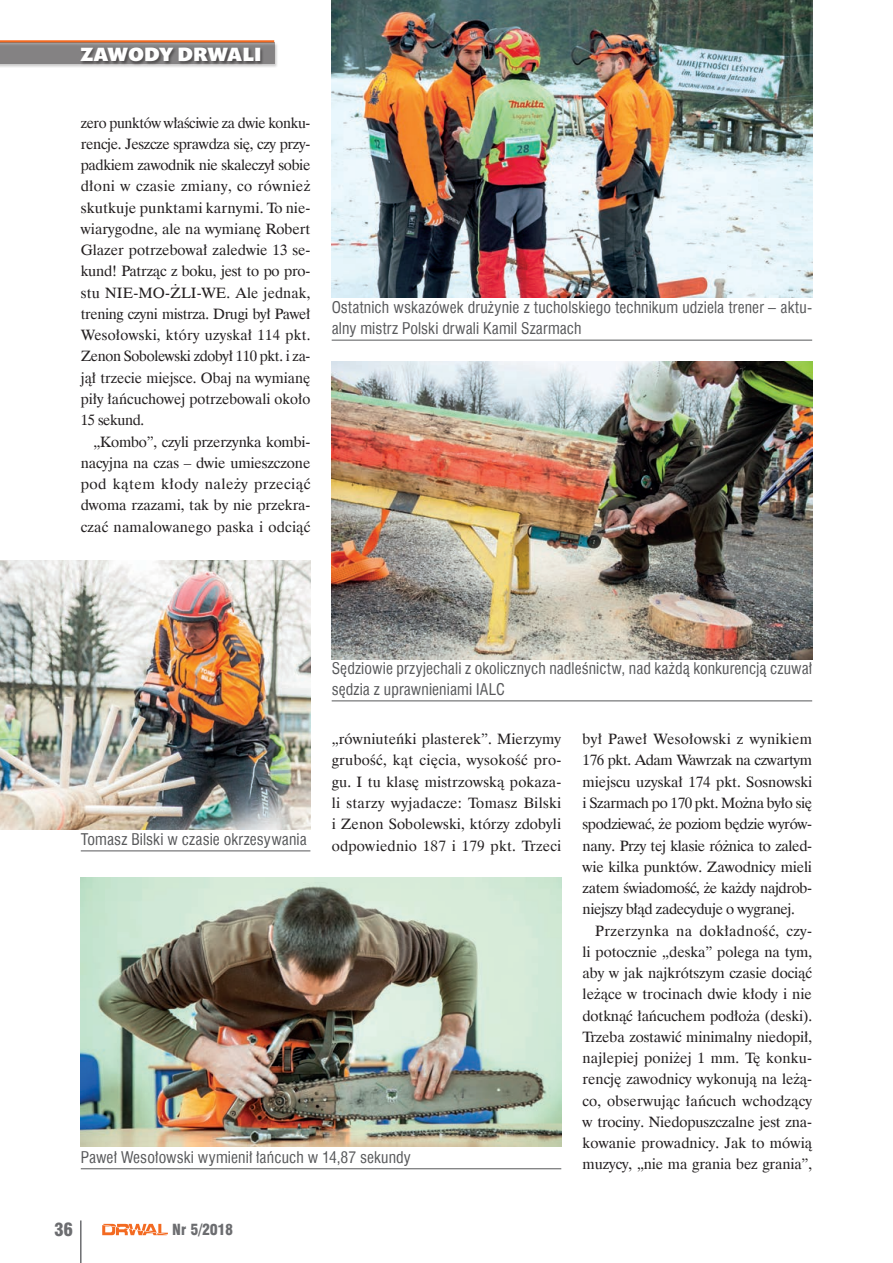
<style>
.page{position:relative;width:893px;height:1263px;background:#fff}
.page>*{position:absolute;margin:0;border:0;box-sizing:border-box;transform-origin:0 0}
.DZIAŁ_L{font:900 19.5px "Prenton RP Pro";letter-spacing:.02em;color:#fff}
.t1{font:18px "Swis 721 Blk Cn EU";color:#6c6d70}
.FOTO-PODPIS-LINIA{font:15.75px/21px "Swis 721 Cn EU";letter-spacing:.005em;color:#57585a}
.TXT{font:15px/21.3px "Dutch 801 EU";letter-spacing:.005em;color:#231f20;text-align:justify}
.TXT-bez_wcięcia{font:15px/21.3px "Dutch 801 EU";color:#231f20;text-align:justify}
.t2{font:15px "Swis 721 Blk Cn EU";letter-spacing:-.025em;color:#6c6d70}
</style>
<div class="page">
<svg style="left:102px;top:1224px;width:66px;height:11px"></svg>
<hr style="left:80px;top:1220px;width:2px;height:43px;background:#6c6d70">
<hr style="left:0;top:40px;width:274px;height:3px;background:#f36a21">
<div style="left:0;top:42px;width:278px;height:26px;background:#231f20;opacity:.6"></div>
<svg style="left:0;top:43px;width:274px;height:21px;background:#777576"></svg>
<img style="left:332px;top:0;width:480px;height:298px">
<hr style="left:332px;top:340px;width:480px;height:1px;background:#57585a">
<hr style="left:332px;top:701px;width:480px;height:1px;background:#57585a">
<hr style="left:81px;top:1168px;width:480px;height:1px;background:#57585a">
<img style="left:332px;top:361px;width:480px;height:298px">
<img style="left:81px;top:878px;width:480px;height:269px">
<img style="left:0;top:560px;width:310px;height:269px">
<hr style="left:81px;top:851px;width:229px;height:1px;background:#57585a">
<p class="DZIAŁ_L" style="left:81px;top:42px;width:182px">ZAWODY DRWALI</p>
<p class="TXT-bez_wcięcia" style="left:81px;top:112px;width:231px">zero punktów właściwie za dwie konku&shy;rencje. Jeszcze sprawdza się, czy przy&shy;padkiem zawodnik nie skaleczył sobie dłoni w czasie zmiany, co również skutkuje punktami karnymi. To nie&shy;wiarygodne, ale na wymianę Robert Glazer potrzebował zaledwie 13 se&shy;kund! Patrząc z boku, jest to po pro&shy;stu NIE-MO-ŻLI-WE. Ale jednak, trening czyni mistrza. Drugi był Paweł Wesołowski, który uzyskał 114 pkt.<br>Zenon Sobolewski zdobył 110 pkt. i za&shy;jął trzecie miejsce. Obaj na wymianę piły łańcuchowej potrzebowali około 15 sekund.</p>
<p class="TXT" style="left:81px;top:431px;width:231px;text-indent:13px">„Kombo”, czyli przerzynka kombi&shy;nacyjna na czas – dwie umieszczone pod kątem kłody należy przeciąć dwoma rzazami, tak by nie przekra&shy;czać namalowanego paska i odciąć</p>
<p class="FOTO-PODPIS-LINIA" style="left:332px;top:297px;width:482px">Ostatnich wskazówek drużynie z tucholskiego technikum udziela trener – aktu&shy;alny mistrz Polski drwali Kamil Szarmach</p>
<p class="FOTO-PODPIS-LINIA" style="left:332px;top:658px;width:482px">Sędziowie przyjechali z okolicznych nadleśnictw, nad każdą konkurencją czuwał sędzia z uprawnieniami IALC</p>
<p class="FOTO-PODPIS-LINIA" style="left:81px;top:829px;width:227px">Tomasz Bilski w czasie okrzesywania</p>
<p class="TXT" style="left:332px;top:729px;width:231px">„równiuteńki plasterek”. Mierzymy grubość, kąt cięcia, wysokość pro&shy;gu. I tu klasę mistrzowską pokaza&shy;li starzy wyjadacze: Tomasz Bilski i Zenon Sobolewski, którzy zdobyli odpowiednio 187 i 179 pkt. Trzeci</p>
<p class="FOTO-PODPIS-LINIA" style="left:81px;top:1147px;width:332px">Paweł Wesołowski wymienił łańcuch w 14,87 sekundy</p>
<p class="t1" style="left:54px;top:1218px;width:21px">36</p>
<p class="t2" style="left:172px;top:1220px;width:62px">Nr 5/2018</p>
<p class="TXT" style="left:583px;top:729px;width:231px">był Paweł Wesołowski z wynikiem 176 pkt. Adam Wawrzak na czwartym miejscu uzyskał 174 pkt. Sosnowski i Szarmach po 170 pkt. Można było się spodziewać, że poziom będzie wyrów&shy;nany. Przy tej klasie różnica to zaled&shy;wie kilka punktów. Zawodnicy mieli zatem świadomość, że każdy najdrob&shy;niejszy błąd zadecyduje o wygranej.</p>
<p class="TXT" style="left:583px;top:920px;width:231px;text-indent:13px">Przerzynka na dokładność, czy&shy;li potocznie „deska” polega na tym, aby w jak najkrótszym czasie dociąć leżące w trocinach dwie kłody i nie dotknąć łańcuchem podłoża (deski).<br>Trzeba zostawić minimalny niedopił, najlepiej poniżej 1 mm. Tę konku&shy;rencję zawodnicy wykonują na leżą&shy;co, obserwując łańcuch wchodzący w trociny. Niedopuszczalne jest zna&shy;kowanie prowadnicy. Jak to mówią muzycy, „nie ma grania bez grania”,</p>
</div>
